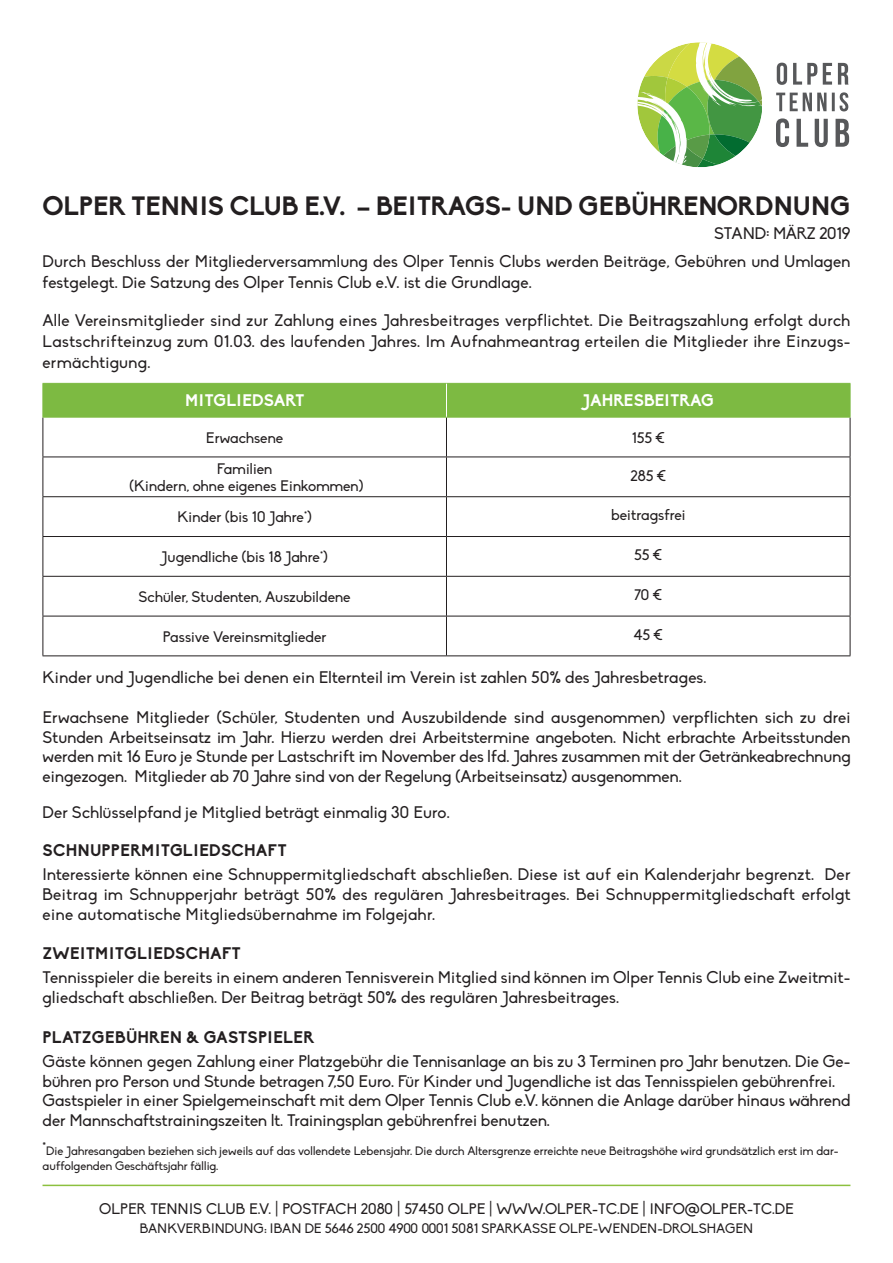
<style>
.page{position:relative;width:893px;height:1263px;background:#fff}
.page>*{position:absolute;margin:0;border:0;box-sizing:border-box;transform-origin:0 0}
.t1{font:700 26.1px "Biko";letter-spacing:-.01em;color:#231f20}
.t2{font:16.5px/19.8px "Biko";letter-spacing:.01em;color:#231f20}
.t3{font:700 16.5px "Biko";letter-spacing:.01em;color:#231f20}
.t4{font:700 16.5px "Biko";color:#fff}
.t5{font:16.5px "Biko";letter-spacing:-.025em;color:#231f20}
.t6{font:15px/16.5px "Biko";color:#231f20;text-align:center}
.t7{font:13.5px "Biko";color:#231f20}
.t8{font:12px/14.4px "Biko";color:#231f20}
.s1{font-size:18px}
</style>
<div class="page">
<svg style="left:776px;top:118px;width:73px;height:29px"></svg>
<svg style="left:776px;top:92px;width:72px;height:19px"></svg>
<svg style="left:777px;top:63px;width:71px;height:22px"></svg>
<svg style="left:637px;top:42px;width:125px;height:125px"></svg>
<div style="left:44px;top:384px;width:806px;height:33px;background:#7dba42"></div>
<hr style="left:43px;top:417px;width:1px;height:40px;background:#231f20">
<hr style="left:446px;top:417px;width:1px;height:40px;background:#231f20">
<hr style="left:850px;top:417px;width:1px;height:40px;background:#231f20">
<hr style="left:43px;top:457px;width:403px;height:1px;background:#231f20">
<hr style="left:43px;top:457px;width:1px;height:39px;background:#231f20">
<hr style="left:446px;top:457px;width:404px;height:1px;background:#231f20">
<hr style="left:446px;top:457px;width:1px;height:39px;background:#231f20">
<hr style="left:850px;top:457px;width:1px;height:39px;background:#231f20">
<hr style="left:43px;top:496px;width:403px;height:1px;background:#231f20">
<hr style="left:43px;top:497px;width:1px;height:39px;background:#231f20">
<hr style="left:446px;top:496px;width:404px;height:1px;background:#231f20">
<hr style="left:446px;top:497px;width:1px;height:39px;background:#231f20">
<hr style="left:850px;top:497px;width:1px;height:39px;background:#231f20">
<hr style="left:43px;top:536px;width:403px;height:1px;background:#231f20">
<hr style="left:43px;top:537px;width:1px;height:39px;background:#231f20">
<hr style="left:446px;top:536px;width:404px;height:1px;background:#231f20">
<hr style="left:446px;top:537px;width:1px;height:39px;background:#231f20">
<hr style="left:850px;top:537px;width:1px;height:39px;background:#231f20">
<hr style="left:43px;top:576px;width:403px;height:1px;background:#231f20">
<hr style="left:43px;top:577px;width:1px;height:39px;background:#231f20">
<hr style="left:446px;top:576px;width:404px;height:1px;background:#231f20">
<hr style="left:446px;top:577px;width:1px;height:39px;background:#231f20">
<hr style="left:850px;top:577px;width:1px;height:39px;background:#231f20">
<hr style="left:43px;top:616px;width:403px;height:1px;background:#231f20">
<hr style="left:43px;top:616px;width:1px;height:39px;background:#231f20">
<hr style="left:446px;top:616px;width:404px;height:1px;background:#231f20">
<hr style="left:446px;top:616px;width:1px;height:39px;background:#231f20">
<hr style="left:850px;top:616px;width:1px;height:39px;background:#231f20">
<hr style="left:43px;top:655px;width:403px;height:1px;background:#231f20">
<hr style="left:446px;top:655px;width:404px;height:1px;background:#231f20">
<hr style="left:43px;top:383px;width:403px;height:1px;background:#7dba42">
<hr style="left:43px;top:384px;width:1px;height:33px;background:#7dba42">
<hr style="left:446px;top:383px;width:404px;height:1px;background:#7dba42">
<hr style="left:850px;top:384px;width:1px;height:33px;background:#7dba42">
<hr style="left:43px;top:417px;width:403px;height:1px;background:#7dba42">
<hr style="left:446px;top:417px;width:404px;height:1px;background:#7dba42">
<hr style="left:446px;top:384px;width:1px;height:33px;background:#fff">
<hr style="left:43px;top:1184px;width:807px;height:2px;background:#8cc03e">
<h1 class="t1" style="left:43px;top:190px;width:809px">OLPER TENNIS CLUB E.V. – BEITRAGS- UND GEBÜHRENORDNUNG</h1>
<p class="t5" style="left:714px;top:224px;width:138px">STAND: MÄRZ 2019</p>
<p class="t2" style="left:43px;top:251px;width:809px;line-height:21px">Durch Beschluss der Mitgliederversammlung des Olper Tennis Clubs werden Beiträge, Gebühren und Umlagen festgelegt. Die Satzung des Olper Tennis Club e.V. ist die Grundlage.</p>
<p class="t2" style="left:43px;top:310px;width:809px;line-height:21px;text-align:justify">Alle Vereinsmitglieder sind zur Zahlung eines Jahresbeitrages verpflichtet. Die Beitragszahlung erfolgt durch Lastschrifteinzug zum 01.03. des laufenden Jahres. Im Aufnahmeantrag erteilen die Mitglieder ihre Einzugs&shy;ermächtigung.</p>
<p class="t4" style="left:185px;top:391px;width:121px">MITGLIEDSART</p>
<p class="t4" style="left:583px;top:391px;width:133px">JAHRESBEITRAG</p>
<p class="t6" style="left:206px;top:430px;width:79px">Erwachsene</p>
<p class="t6" style="left:632px;top:430px;width:35px">155 €</p>
<p class="t6" style="left:129px;top:461px;width:236px">Familien<br>(Kindern, ohne eigenes Einkommen)</p>
<p class="t6" style="left:630px;top:467px;width:37px">285 €</p>
<p class="t6" style="left:177px;top:509px;width:136px">Kinder (bis 10 Jahre*)</p>
<p class="t6" style="left:611px;top:507px;width:76px">beitragsfrei</p>
<p class="t6" style="left:161px;top:549px;width:168px">Jugendliche (bis 18 Jahre*)</p>
<p class="t6" style="left:634px;top:547px;width:30px">55 €</p>
<p class="t6" style="left:139px;top:589px;width:214px">Schüler, Studenten, Auszubildene</p>
<p class="t6" style="left:634px;top:587px;width:29px">70 €</p>
<p class="t6" style="left:163px;top:628px;width:165px">Passive Vereinsmitglieder</p>
<p class="t6" style="left:634px;top:626px;width:31px">45 €</p>
<p class="t2" style="left:43px;top:668px;width:666px">Kinder und Jugendliche bei denen ein Elternteil im Verein ist zahlen 50% des Jahresbetrages.</p>
<p class="t2" style="left:43px;top:708px;width:809px;text-align:justify">Erwachsene Mitglieder (Schüler, Studenten und Auszubildende sind ausgenommen) verpflichten sich zu drei Stunden Arbeitseinsatz im Jahr. Hierzu werden drei Arbeitstermine angeboten. Nicht erbrachte Arbeitsstunden werden mit 16 Euro je Stunde per Lastschrift im November des lfd. Jahres zusammen mit der Getränkeabrechnung eingezogen. Mitglieder ab 70 Jahre sind von der Regelung (Arbeitseinsatz) ausgenommen.</p>
<p class="t2" style="left:43px;top:803px;width:409px">Der Schlüsselpfand je Mitglied beträgt einmalig 30 Euro.</p>
<p class="t3" style="left:43px;top:840px;width:246px">SCHNUPPERMITGLIEDSCHAFT</p>
<p class="t2" style="left:43px;top:865px;width:809px;text-align:justify">Interessierte können eine Schnuppermitgliedschaft abschließen. Diese ist auf ein Kalenderjahr begrenzt. Der Beitrag im Schnupperjahr beträgt 50% des regulären Jahresbeitrages. Bei Schnuppermitgliedschaft erfolgt eine automatische Mitgliedsübernahme im Folgejahr.</p>
<p class="t3" style="left:43px;top:943px;width:200px">ZWEITMITGLIEDSCHAFT</p>
<p class="t2" style="left:43px;top:968px;width:809px">Tennisspieler die bereits in einem anderen Tennisverein Mitglied sind können im Olper Tennis Club eine Zweitmit&shy;gliedschaft abschließen. Der Beitrag beträgt 50% des regulären Jahresbeitrages.</p>
<p class="t3" style="left:43px;top:1027px;width:274px">PLATZGEBÜHREN &amp; GASTSPIELER</p>
<p class="t2" style="left:43px;top:1051px;width:809px">Gäste können gegen Zahlung einer Platzgebühr die Tennisanlage an bis zu 3 Terminen pro Jahr benutzen. Die Ge&shy;bühren pro Person und Stunde betragen 7,50 Euro. Für Kinder und Jugendliche ist das Tennisspielen gebührenfrei.<br>Gastspieler in einer Spielgemeinschaft mit dem Olper Tennis Club e.V. können die Anlage darüber hinaus während der Mannschaftstrainingszeiten lt. Trainingsplan gebührenfrei benutzen.</p>
<p class="t8" style="left:43px;top:1144px;width:798px"><span class="s1">*</span>Die Jahresangaben beziehen sich jeweils auf das vollendete Lebensjahr. Die durch Altersgrenze erreichte neue Beitragshöhe wird grundsätzlich erst im dar&shy;auffolgenden Geschäftsjahr fällig.</p>
<p class="t6" style="left:99px;top:1200px;width:696px">OLPER TENNIS CLUB E.V. | POSTFACH 2080 | 57450 OLPE | WWW.OLPER-TC.DE | INFO@OLPER-TC.DE</p>
<p class="t7" style="left:140px;top:1221px;width:615px">BANKVERBINDUNG: IBAN DE 5646 2500 4900 0001 5081 SPARKASSE OLPE-WENDEN-DROLSHAGEN</p>
</div>
